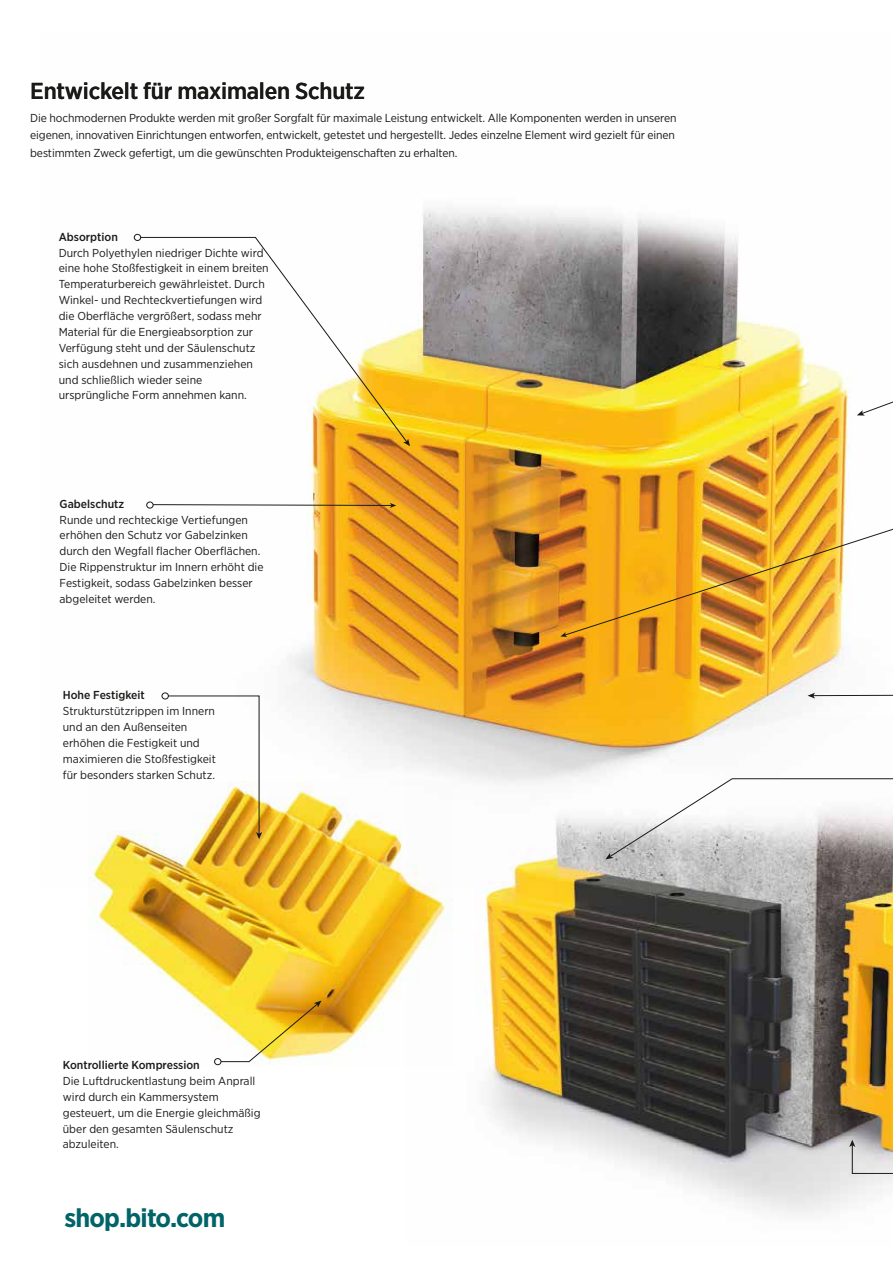
<style>
.page{position:relative;width:893px;height:1263px;background:#fff}
.page>*{position:absolute;margin:0;border:0;box-sizing:border-box;transform-origin:0 0}
.t1{font:700 25.95px "Gotham Narrow";letter-spacing:-.03em;color:#006468;scale:1.04 1}
.t2{font:500 23.1px "Gotham Narrow";letter-spacing:-.01em;color:#1a1a18;scale:1.04 1}
.t3{font:11.55px/15.9px "Gotham Narrow";color:#1a1a18;scale:1.04 1}
.t4{font:500 11.55px "Gotham Narrow";color:#1a1a18;scale:1.04 1}
</style>
<div class="page">
<img style="left:133px;top:207px;width:718px;height:575px">
<img style="left:407px;top:716px;width:486px;height:498px">
<img style="left:89px;top:782px;width:364px;height:284px">
<svg style="left:139px;top:237px;width:269px;height:206px"></svg>
<svg style="left:403px;top:439px;width:7px;height:7px"></svg>
<div style="left:134px;top:234px;width:7px;height:7px;border:1px solid #1a1a18;border-radius:50%"></div>
<svg style="left:220px;top:1000px;width:101px;height:62px"></svg>
<div style="left:214px;top:1058px;width:7px;height:7px;border:1px solid #1a1a18;border-radius:50%"></div>
<svg style="left:605px;top:778px;width:288px;height:81px"></svg>
<svg style="left:849px;top:1081px;width:44px;height:93px;background:#c6a86b"></svg>
<svg style="left:808px;top:636px;width:85px;height:62px"></svg>
<svg style="left:857px;top:401px;width:36px;height:15px"></svg>
<svg style="left:152px;top:503px;width:244px;height:5px"></svg>
<div style="left:146px;top:502px;width:7px;height:6px;border:1px solid #1a1a18;border-radius:50%"></div>
<img style="left:564px;top:426px;width:329px;height:210px">
<svg style="left:560px;top:632px;width:7px;height:5px"></svg>
<svg style="left:168px;top:695px;width:94px;height:144px"></svg>
<div style="left:162px;top:692px;width:7px;height:7px;border:1px solid #1a1a18;border-radius:50%"></div>
<h2 class="t2" style="left:30px;top:76px;width:323px">Entwickelt für maximalen Schutz</h2>
<p class="t3" style="left:30px;top:109px;width:623px;line-height:17.2px">Die hochmodernen Produkte werden mit großer Sorgfalt für maximale Leistung entwickelt. Alle Komponenten werden in unseren eigenen, innovativen Einrichtungen entworfen, entwickelt, getestet und hergestellt. Jedes einzelne Element wird gezielt für einen bestimmten Zweck gefertigt, um die gewünschten Produkteigenschaften zu erhalten.</p>
<p class="t4" style="left:59px;top:229px;width:58px">Absorption</p>
<p class="t3" style="left:59px;top:244px;width:203px">Durch Polyethylen niedriger Dichte wird eine hohe Stoßfestigkeit in einem breiten Temperaturbereich gewährleistet. Durch Winkel- und Rechteckvertiefungen wird die Oberfläche vergrößert, sodass mehr Material für die Energieabsorption zur Verfügung steht und der Säulenschutz sich ausdehnen und zusammenziehen und schließlich wieder seine ursprüngliche Form annehmen kann.</p>
<p class="t4" style="left:60px;top:496px;width:64px">Gabelschutz</p>
<p class="t3" style="left:60px;top:511px;width:198px">Runde und rechteckige Vertiefungen erhöhen den Schutz vor Gabelzinken durch den Wegfall flacher Oberflächen.<br>Die Rippenstruktur im Innern erhöht die Festigkeit, sodass Gabelzinken besser abgeleitet werden.</p>
<p class="t4" style="left:63px;top:688px;width:80px">Hohe Festigkeit</p>
<p class="t3" style="left:63px;top:703px;width:149px">Strukturstützrippen im Innern und an den Außenseiten erhöhen die Festigkeit und maximieren die Stoßfestigkeit für besonders starken Schutz.</p>
<p class="t4" style="left:63px;top:1058px;width:133px">Kontrollierte Kompression</p>
<p class="t3" style="left:63px;top:1073px;width:192px">Die Luftdruckentlastung beim Anprall wird durch ein Kammersystem gesteuert, um die Energie gleichmäßig über den gesamten Säulenschutz abzuleiten.</p>
<h1 class="t1" style="left:64px;top:1201px;width:156px">shop.bito.com</h1>
</div>
